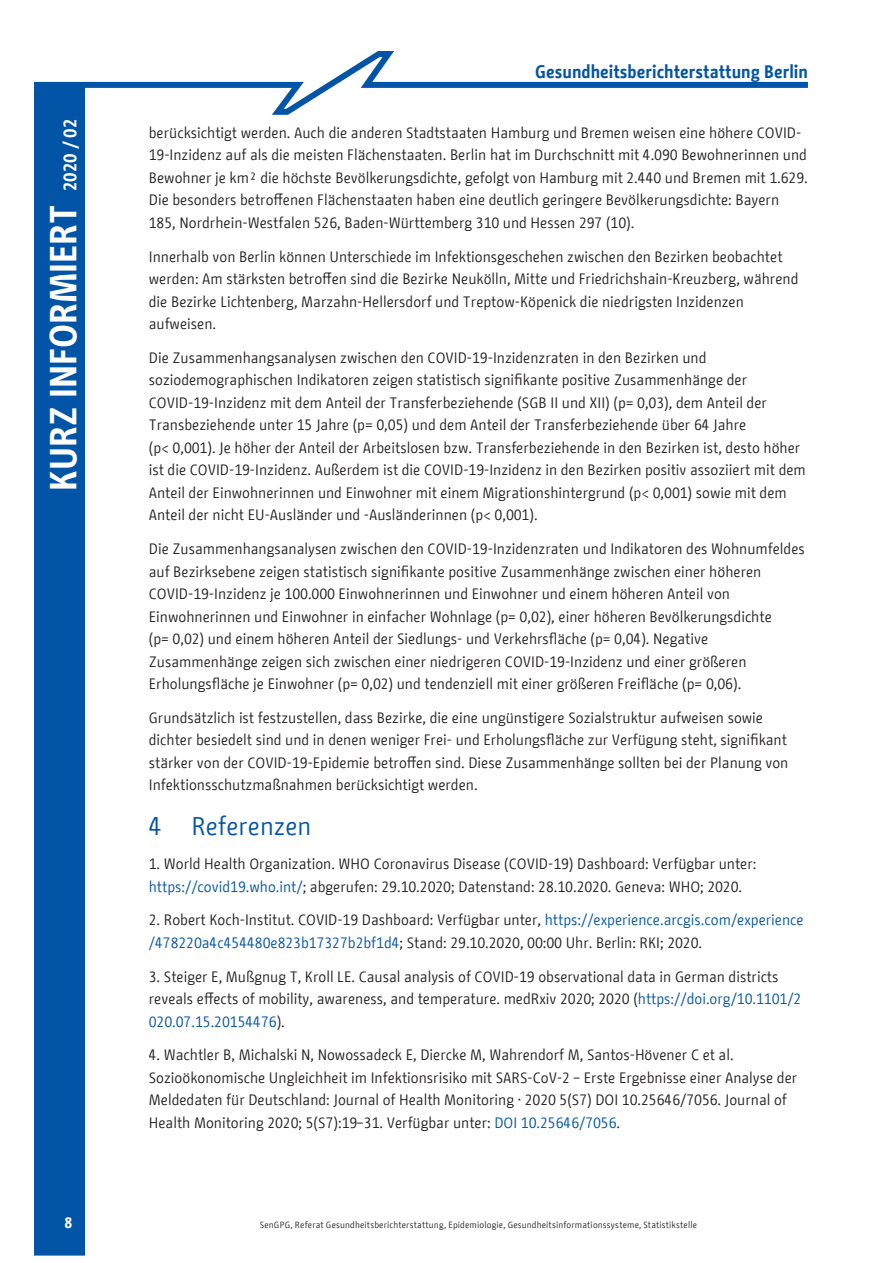
<style>
.page{position:relative;width:893px;height:1263px;background:#fff}
.page>*{position:absolute;margin:0;border:0;box-sizing:border-box;transform-origin:0 0}
.t1{font:700 37.5px "BMF Change";color:#fff}
.t2{font:25.5px "BMF Change";color:#0154a6}
.t3{font:700 18px "BMF Change";color:#0154a6}
.t4{font:700 18px "BMF Change";color:#fff}
.t5{font:15px/22.5px "BMF Change";color:#231f20}
.t6{font:700 15px "BMF Change";color:#fff}
.t7{font:9px "BMF Change";letter-spacing:.02em;color:#231f20}
.s1{color:#0154a6}
</style>
<div class="page">
<svg style="left:82px;top:51px;width:726px;height:67px"></svg>
<div style="left:34px;top:82px;width:51px;height:1173px;background:#0154a6"></div>
<p class="t4" style="left:57px;top:191px;width:73px;rotate:-90deg">2020 / 02</p>
<h1 class="t1" style="left:37px;top:491px;width:289px;rotate:-90deg">KURZ INFORMIERT</h1>
<p class="t3" style="left:535px;top:59px;width:274px">Gesundheitsberichterstattung Berlin</p>
<p class="t5" style="left:149px;top:121px;width:660px">berücksichtigt werden. Auch die anderen Stadtstaaten Hamburg und Bremen weisen eine höhere COVID-19-Inzidenz auf als die meisten Flächenstaaten. Berlin hat im Durchschnitt mit 4.090 Bewohnerinnen und Bewohner je km² die höchste Bevölkerungsdichte, gefolgt von Hamburg mit 2.440 und Bremen mit 1.629.<br>Die besonders betroffenen Flächenstaaten haben eine deutlich geringere Bevölkerungsdichte: Bayern 185, Nordrhein-Westfalen 526, Baden-Württemberg 310 und Hessen 297 (10).</p>
<p class="t5" style="left:149px;top:245px;width:651px">Innerhalb von Berlin können Unterschiede im Infektionsgeschehen zwischen den Bezirken beobachtet werden: Am stärksten betroffen sind die Bezirke Neukölln, Mitte und Friedrichshain-Kreuzberg, während die Bezirke Lichtenberg, Marzahn-Hellersdorf und Treptow-Köpenick die niedrigsten Inzidenzen aufweisen.</p>
<p class="t5" style="left:149px;top:346px;width:659px">Die Zusammenhangsanalysen zwischen den COVID-19-Inzidenzraten in den Bezirken und soziodemographischen Indikatoren zeigen statistisch signifikante positive Zusammenhänge der COVID-19-Inzidenz mit dem Anteil der Transferbeziehende (SGB II und XII) (p= 0,03), dem Anteil der Transbeziehende unter 15 Jahre (p= 0,05) und dem Anteil der Transferbeziehende über 64 Jahre<br>(p&lt; 0,001). Je höher der Anteil der Arbeitslosen bzw. Transferbeziehende in den Bezirken ist, desto höher ist die COVID-19-Inzidenz. Außerdem ist die COVID-19-Inzidenz in den Bezirken positiv assoziiert mit dem Anteil der Einwohnerinnen und Einwohner mit einem Migrationshintergrund (p&lt; 0,001) sowie mit dem Anteil der nicht EU-Ausländer und -Ausländerinnen (p&lt; 0,001).</p>
<p class="t5" style="left:149px;top:538px;width:657px">Die Zusammenhangsanalysen zwischen den COVID-19-Inzidenzraten und Indikatoren des Wohnumfeldes auf Bezirksebene zeigen statistisch signifikante positive Zusammenhänge zwischen einer höheren COVID-19-Inzidenz je 100.000 Einwohnerinnen und Einwohner und einem höheren Anteil von Einwohnerinnen und Einwohner in einfacher Wohnlage (p= 0,02), einer höheren Bevölkerungsdichte<br>(p= 0,02) und einem höheren Anteil der Siedlungs- und Verkehrsfläche (p= 0,04). Negative Zusammenhänge zeigen sich zwischen einer niedrigeren COVID-19-Inzidenz und einer größeren Erholungsfläche je Einwohner (p= 0,02) und tendenziell mit einer größeren Freifläche (p= 0,06).</p>
<p class="t5" style="left:149px;top:706px;width:641px">Grundsätzlich ist festzustellen, dass Bezirke, die eine ungünstigere Sozialstruktur aufweisen sowie dichter besiedelt sind und in denen weniger Frei- und Erholungsfläche zur Verfügung steht, signifikant stärker von der COVID-19-Epidemie betroffen sind. Diese Zusammenhänge sollten bei der Planung von Infektionsschutzmaßnahmen berücksichtigt werden.</p>
<h4 class="t2" style="left:149px;top:808px;width:164px">4 Referenzen</h4>
<p class="t5" style="left:149px;top:853px;width:609px">1. World Health Organization. WHO Coronavirus Disease (COVID-19) Dashboard: Verfügbar unter: <span class="s1">https://covid19.who.int/</span>; abgerufen: 29.10.2020; Datenstand: 28.10.2020. Geneva: WHO; 2020.</p>
<p class="t5" style="left:149px;top:909px;width:656px">2. Robert Koch-Institut. COVID-19 Dashboard: Verfügbar unter, <span class="s1">https://experience.arcgis.com/experience /478220a4c454480e823b17327b2bf1d4</span>; Stand: 29.10.2020, 00:00 Uhr. Berlin: RKI; 2020.</p>
<p class="t5" style="left:149px;top:965px;width:654px">3. Steiger E, Mußgnug T, Kroll LE. Causal analysis of COVID-19 observational data in German districts reveals effects of mobility, awareness, and temperature. medRxiv 2020; 2020 (<span class="s1">https://doi.org/10.1101/2<br>020.07.15.20154476</span>).</p>
<p class="t5" style="left:149px;top:1044px;width:650px">4. Wachtler B, Michalski N, Nowossadeck E, Diercke M, Wahrendorf M, Santos-Hövener C et al.<br>Sozioökonomische Ungleichheit im Infektionsrisiko mit SARS-CoV-2 – Erste Ergebnisse einer Analyse der Meldedaten für Deutschland: Journal of Health Monitoring · 2020 5(S7) DOI 10.25646/7056. Journal of Health Monitoring 2020; 5(S7):19–31. Verfügbar unter: <span class="s1">DOI 10.25646/7056</span>.</p>
<p class="t6" style="left:64px;top:1212px;width:9px">8</p>
<p class="t7" style="left:260px;top:1218px;width:439px">SenGPG, Referat Gesundheitsberichterstattung, Epidemiologie, Gesundheitsinformationssysteme, Statistikstelle</p>
</div>
